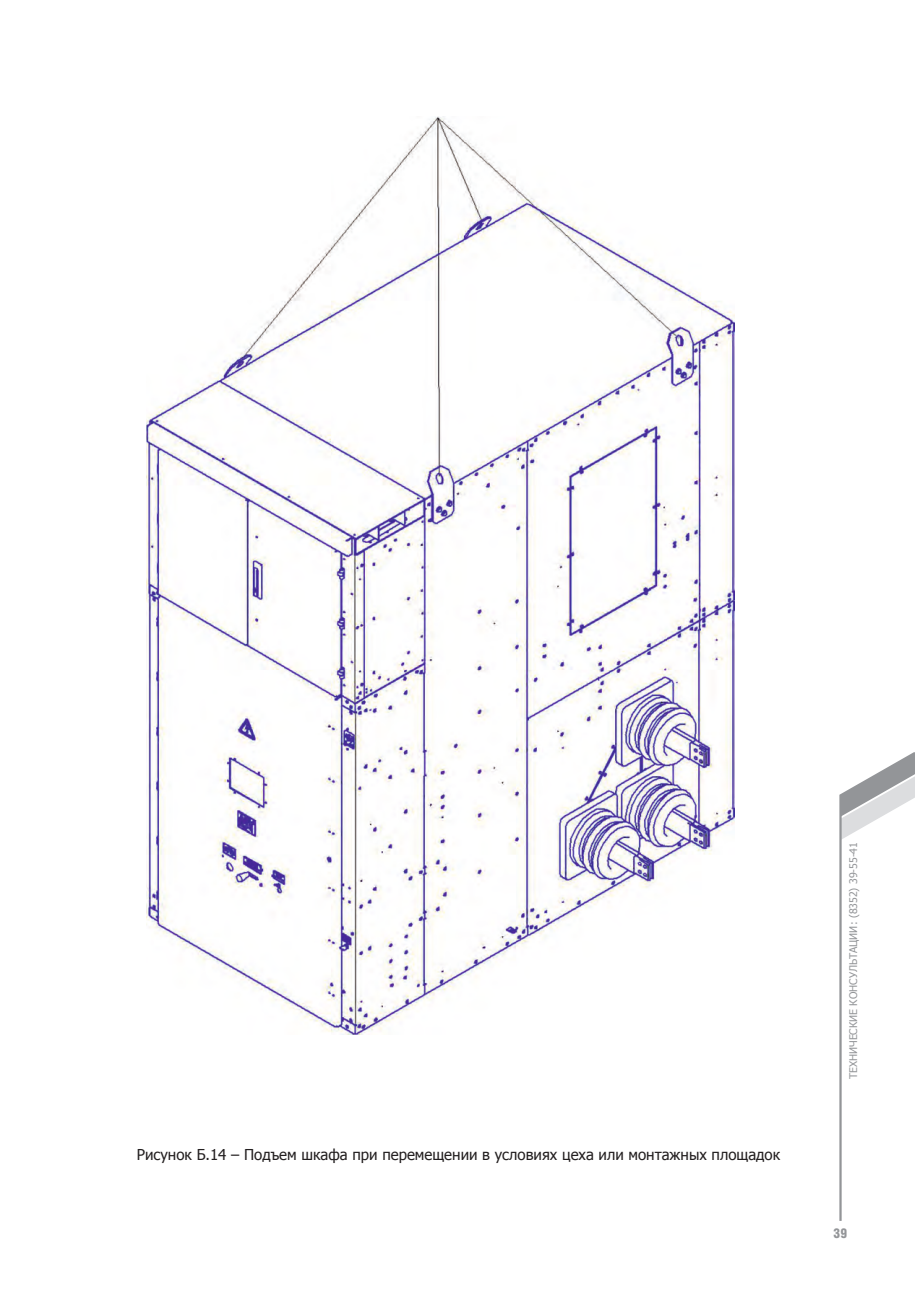
<style>
.page{position:relative;width:915px;height:1306px;background:#fff}
.page>*{position:absolute;margin:0;border:0;box-sizing:border-box;transform-origin:0 0}
.Рисунка_название{font:15px "Tahoma";color:#231f20}
.t1{font:900 13.5px "Helios Cond";color:#939598}
.t2{font:10.5px "Tahoma";color:#939598}
</style>
<div class="page">
<svg style="left:839px;top:752px;width:75px;height:469px"></svg>
<img style="left:147px;top:117px;width:586px;height:917px">
<p class="Рисунка_название" style="left:137px;top:1144px;width:644px">Рисунок Б.14 – Подъем шкафа при перемещении в условиях цеха или монтажных площадок</p>
<p class="t2" style="left:845px;top:1079px;width:239px;rotate:-90deg">ТЕХНИЧЕСКИЕ КОНСУЛЬТАЦИИ: (8352) 39-55-41</p>
<p class="t1" style="left:833px;top:1225px;width:15px">39</p>
</div>
